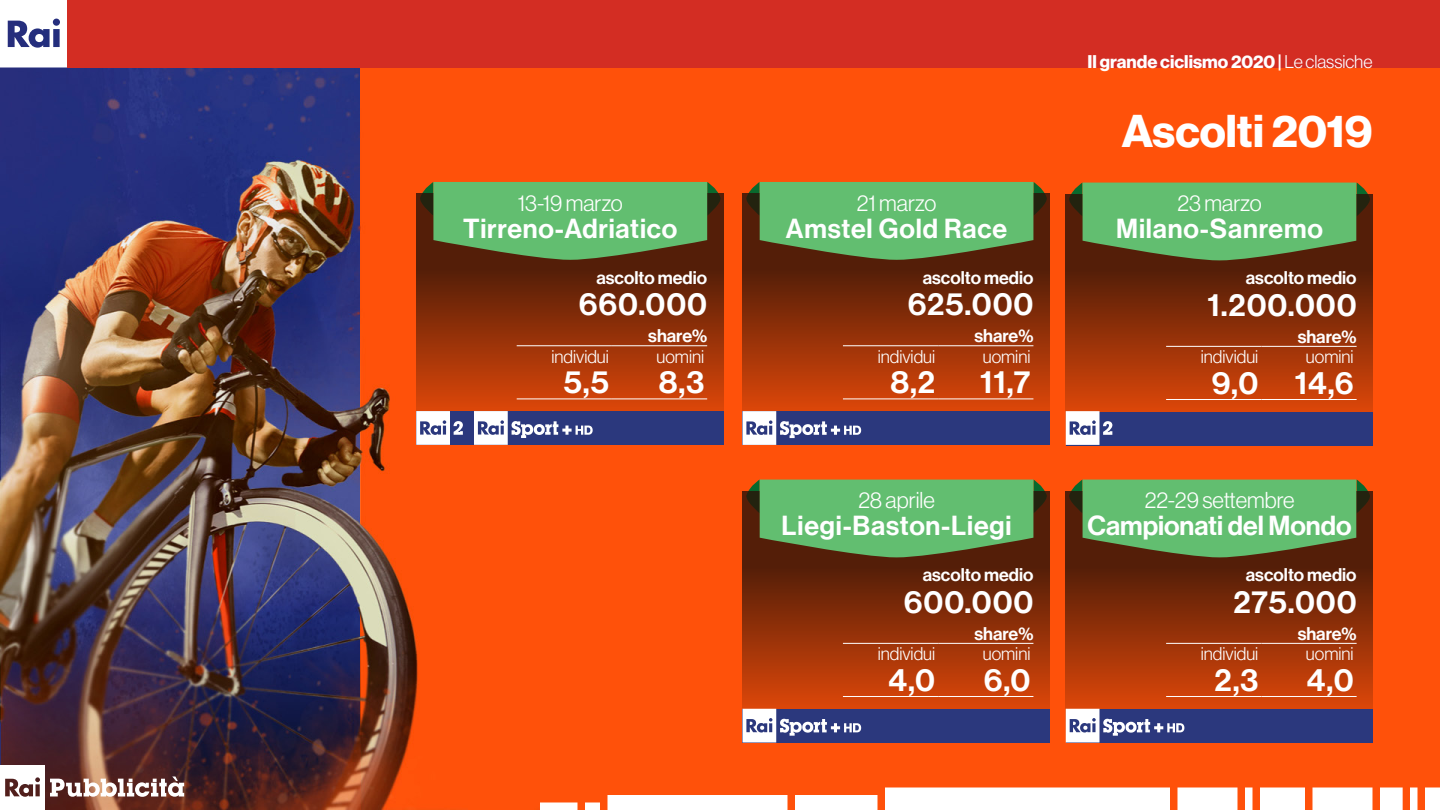
<style>
.page{position:relative;width:1440px;height:810px;background:#fff}
.page>*{position:absolute;margin:0;border:0;box-sizing:border-box;transform-origin:0 0}
.t1{font:45px "N Haas Grotesk DS Pro 75 Bd";color:#fff}
.t2{font:31.5px "N Haas Grotesk DS Pro 65 Md";letter-spacing:.03em;color:#fff}
.t3{font:27px "N Haas Grotesk DS Pro 65 Md";letter-spacing:.03em;color:#fff}
.t4{font:27px "N Haas Grotesk DS Pro 65 Md";color:#fff}
.t5{font:22.5px "N Haas Grotesk DS Pro 45 Lt";color:#fff}
.t6{font:18px "N Haas Grotesk DS Pro 65 Md";color:#fff}
.t7{font:18px "N Haas Grotesk DS Pro 45 Lt";color:#fff}
.t8{font:18px "N Haas Grotesk DS Pro 75 Bd";color:#fff}
.s1{font-family:"N Haas Grotesk DS Pro 45 Lt"}
</style>
<div class="page">
<img style="left:0;top:68px;width:1440px;height:742px">
<svg style="left:0;top:765px;width:184px;height:45px"></svg>
<svg style="left:0;top:0;width:68px;height:68px"></svg>
<div style="left:68px;top:0;width:1372px;height:68px;background:#d32d23"></div>
<svg style="left:1425px;top:788px;width:15px;height:22px"></svg>
<svg style="left:1410px;top:788px;width:8px;height:22px"></svg>
<svg style="left:1380px;top:788px;width:23px;height:22px"></svg>
<svg style="left:1312px;top:788px;width:60px;height:22px"></svg>
<svg style="left:1260px;top:788px;width:45px;height:22px"></svg>
<svg style="left:1245px;top:788px;width:8px;height:22px"></svg>
<svg style="left:795px;top:795px;width:83px;height:15px"></svg>
<svg style="left:1177px;top:788px;width:60px;height:22px"></svg>
<svg style="left:885px;top:788px;width:285px;height:22px"></svg>
<svg style="left:585px;top:802px;width:15px;height:8px"></svg>
<svg style="left:540px;top:802px;width:38px;height:8px"></svg>
<svg style="left:608px;top:795px;width:180px;height:15px"></svg>
<svg style="left:742px;top:491px;width:308px;height:218px;background:#933108"></svg>
<svg style="left:744px;top:480px;width:305px;height:77px;background:#5f9e5b"></svg>
<hr style="left:843px;top:643px;width:95px;height:1px;background:#fff">
<hr style="left:938px;top:643px;width:95px;height:1px;background:#fff">
<hr style="left:843px;top:696px;width:95px;height:1px;background:#fff">
<hr style="left:938px;top:696px;width:95px;height:1px;background:#fff">
<svg style="left:1065px;top:491px;width:308px;height:251px;background:#933108"></svg>
<svg style="left:1067px;top:480px;width:305px;height:77px;background:#5f9f5b"></svg>
<hr style="left:1166px;top:643px;width:95px;height:1px;background:#fff">
<hr style="left:1261px;top:643px;width:96px;height:1px;background:#fff">
<hr style="left:1166px;top:696px;width:95px;height:1px;background:#fff">
<hr style="left:1261px;top:696px;width:96px;height:1px;background:#fff">
<div style="left:1066px;top:709px;width:306px;height:33px;background:#2b387d"></div>
<svg style="left:1066px;top:709px;width:118px;height:33px"></svg>
<div style="left:742px;top:709px;width:308px;height:33px;background:#2b387d"></div>
<svg style="left:743px;top:709px;width:118px;height:33px"></svg>
<svg style="left:1065px;top:194px;width:308px;height:252px;background:#923109"></svg>
<svg style="left:1067px;top:183px;width:305px;height:77px;background:#5f9f5b"></svg>
<hr style="left:1166px;top:346px;width:95px;height:1px;background:#fff">
<hr style="left:1261px;top:346px;width:96px;height:1px;background:#fff">
<hr style="left:1166px;top:399px;width:95px;height:1px;background:#fff">
<hr style="left:1261px;top:399px;width:96px;height:1px;background:#fff">
<div style="left:1066px;top:412px;width:306px;height:33px;background:#2b387d"></div>
<svg style="left:1066px;top:411px;width:46px;height:34px"></svg>
<svg style="left:742px;top:193px;width:308px;height:218px;background:#933109"></svg>
<svg style="left:744px;top:182px;width:305px;height:78px;background:#5f9d5a"></svg>
<hr style="left:843px;top:345px;width:95px;height:1px;background:#fff">
<hr style="left:938px;top:345px;width:95px;height:1px;background:#fff">
<hr style="left:843px;top:399px;width:95px;height:1px;background:#fff">
<hr style="left:938px;top:399px;width:95px;height:1px;background:#fff">
<div style="left:742px;top:411px;width:308px;height:34px;background:#2b387d"></div>
<svg style="left:743px;top:411px;width:118px;height:34px"></svg>
<svg style="left:416px;top:193px;width:308px;height:218px;background:#933109"></svg>
<svg style="left:418px;top:182px;width:304px;height:78px;background:#5f9f5b"></svg>
<hr style="left:517px;top:345px;width:95px;height:1px;background:#fff">
<hr style="left:612px;top:345px;width:95px;height:1px;background:#fff">
<hr style="left:517px;top:399px;width:95px;height:1px;background:#fff">
<hr style="left:612px;top:399px;width:95px;height:1px;background:#fff">
<div style="left:416px;top:411px;width:308px;height:34px;background:#2b387d"></div>
<svg style="left:474px;top:411px;width:119px;height:34px"></svg>
<svg style="left:416px;top:411px;width:47px;height:34px"></svg>
<p class="t5" style="left:518px;top:190px;width:106px">13-19 marzo</p>
<h3 class="t3" style="left:463px;top:212px;width:216px">Tirreno-Adriatico</h3>
<p class="t6" style="left:596px;top:267px;width:112px">ascolto medio</p>
<h2 class="t2" style="left:579px;top:286px;width:130px">660.000</h2>
<p class="t6" style="left:648px;top:326px;width:60px">share%</p>
<p class="t7" style="left:551px;top:346px;width:59px">individui</p>
<p class="t7" style="left:657px;top:346px;width:49px">uomini</p>
<h2 class="t2" style="left:564px;top:364px;width:47px">5,5</h2>
<h2 class="t2" style="left:659px;top:364px;width:47px">8,3</h2>
<p class="t5" style="left:857px;top:190px;width:81px">21 marzo</p>
<h3 class="t3" style="left:786px;top:212px;width:223px">Amstel Gold Race</h3>
<p class="t6" style="left:923px;top:267px;width:112px">ascolto medio</p>
<h2 class="t2" style="left:908px;top:286px;width:127px">625.000</h2>
<p class="t6" style="left:975px;top:326px;width:60px">share%</p>
<p class="t7" style="left:878px;top:346px;width:59px">individui</p>
<p class="t7" style="left:983px;top:346px;width:49px">uomini</p>
<h2 class="t2" style="left:890px;top:364px;width:46px">8,2</h2>
<h2 class="t2" style="left:980px;top:364px;width:52px">11,7</h2>
<p class="t5" style="left:858px;top:488px;width:78px">28 aprile</p>
<h3 class="t3" style="left:782px;top:510px;width:232px">Liegi-Baston-Liegi</h3>
<p class="t6" style="left:923px;top:565px;width:112px">ascolto medio</p>
<h2 class="t2" style="left:904px;top:584px;width:131px">600.000</h2>
<p class="t6" style="left:975px;top:623px;width:60px">share%</p>
<p class="t7" style="left:878px;top:644px;width:59px">individui</p>
<p class="t7" style="left:983px;top:644px;width:49px">uomini</p>
<h2 class="t2" style="left:888px;top:661px;width:48px">4,0</h2>
<h2 class="t2" style="left:984px;top:661px;width:48px">6,0</h2>
<p class="t8" style="left:1088px;top:51px;width:286px">Il grande ciclismo 2020 | <span class="s1">Le classiche</span></p>
<h1 class="t1" style="left:1122px;top:105px;width:252px">Ascolti 2019</h1>
<p class="t5" style="left:1178px;top:191px;width:85px">23 marzo</p>
<h3 class="t3" style="left:1116px;top:213px;width:208px">Milano-Sanremo</h3>
<p class="t6" style="left:1246px;top:268px;width:112px">ascolto medio</p>
<h2 class="t2" style="left:1207px;top:287px;width:151px">1.200.000</h2>
<p class="t6" style="left:1298px;top:326px;width:60px">share%</p>
<p class="t7" style="left:1201px;top:347px;width:59px">individui</p>
<p class="t7" style="left:1306px;top:347px;width:49px">uomini</p>
<h2 class="t2" style="left:1212px;top:364px;width:143px">9,0 14,6</h2>
<p class="t5" style="left:1145px;top:488px;width:151px">22-29 settembre</p>
<h3 class="t4" style="left:1088px;top:510px;width:265px">Campionati del Mondo</h3>
<p class="t6" style="left:1246px;top:565px;width:112px">ascolto medio</p>
<h2 class="t2" style="left:1233px;top:584px;width:125px">275.000</h2>
<p class="t6" style="left:1298px;top:623px;width:60px">share%</p>
<p class="t7" style="left:1201px;top:644px;width:59px">individui</p>
<p class="t7" style="left:1306px;top:644px;width:49px">uomini</p>
<h2 class="t2" style="left:1215px;top:661px;width:45px">2,3</h2>
<h2 class="t2" style="left:1307px;top:661px;width:48px">4,0</h2>
</div>
